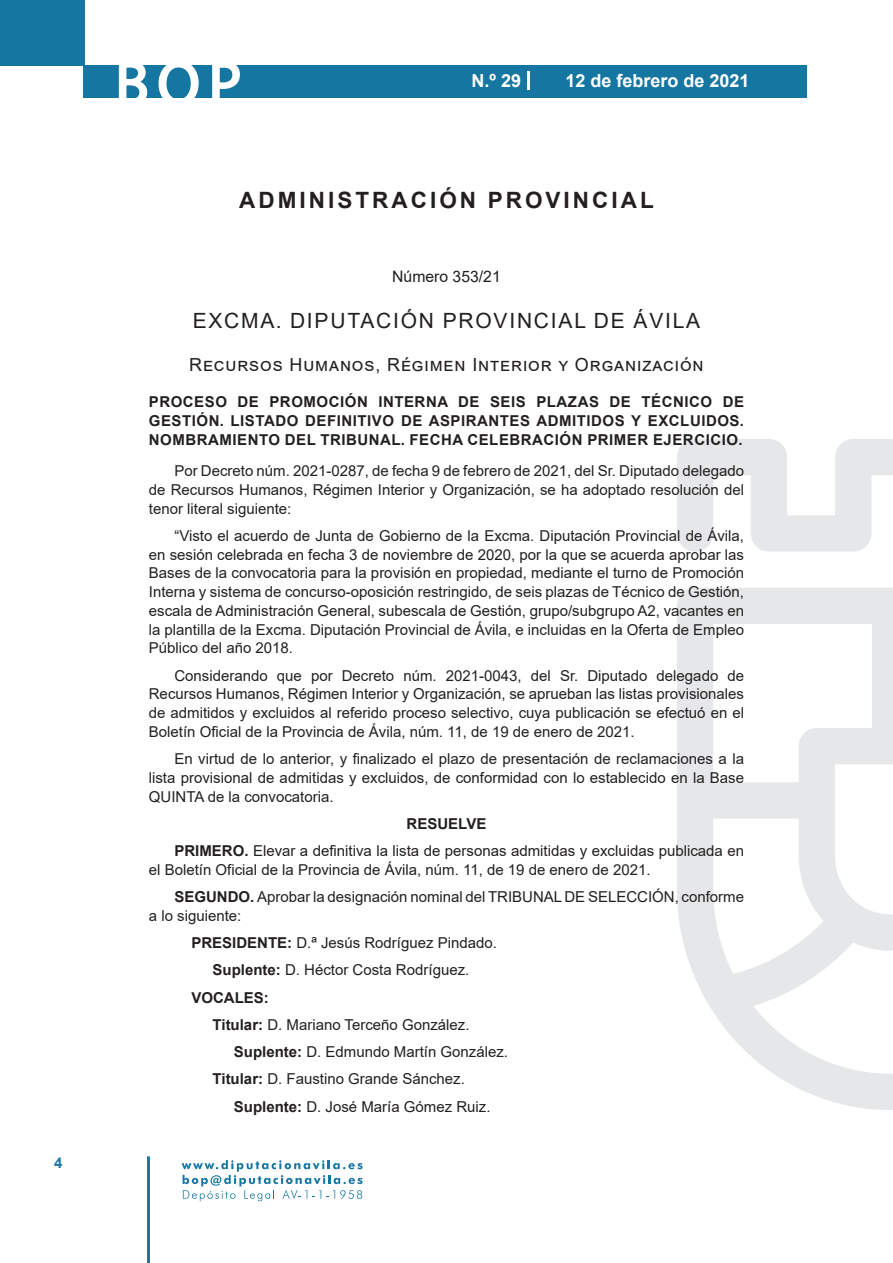
<style>
.page{position:relative;width:893px;height:1263px;background:#fff}
.page>*{position:absolute;margin:0;border:0;box-sizing:border-box;transform-origin:0 0}
.t1{font:500 61.5px "Avant Garde";color:#fff}
.t2{font:700 22.5px "Arial";letter-spacing:.135em;color:#231f20}
.t3{font:21px "Arial";letter-spacing:.085em;color:#231f20}
.t4{font:18px "Arial";letter-spacing:.05em;color:#231f20}
.t5{font:700 18px "Arial";color:#fff}
.t6{font:15.75px "Arial";color:#231f20}
.t7{font:15px/18.8px "Arial";color:#231f20;text-align:justify}
.t8{font:700 15px/18.8px "Arial";letter-spacing:.035em;color:#231f20;text-align:justify}
.t9{font:700 15px "Arial";color:#231f20}
.t10{font:700 15px "Arial";color:#1d76a4}
.s1{font-weight:700}
</style>
<div class="page">
<div style="left:0;top:0;width:85px;height:65px;background:#1676a2"></div>
<div style="left:84px;top:65px;width:723px;height:33px;background:#1676a2"></div>
<svg style="left:118px;top:65px;width:30px;height:33px"></svg>
<svg style="left:158px;top:65px;width:41px;height:33px"></svg>
<svg style="left:212px;top:65px;width:28px;height:33px"></svg>
<svg style="left:182px;top:1160px;width:181px;height:41px"></svg>
<hr style="left:147px;top:1156px;width:3px;height:107px;background:#1d76a4">
<svg style="left:528px;top:71px;width:2px;height:19px"></svg>
<svg style="left:677px;top:439px;width:216px;height:671px"></svg>
<p class="t10" style="left:54px;top:1152px;width:10px">4</p>
<h1 class="t1" style="left:115px;top:46px;width:128px">BOP</h1>
<p class="t5" style="left:472px;top:68px;width:51px">N.º 29</p>
<p class="t5" style="left:565px;top:68px;width:186px">12 de febrero de 2021</p>
<h2 class="t2" style="left:239px;top:184px;width:416px">ADMINISTRACIÓN PROVINCIAL</h2>
<p class="t6" style="left:392px;top:266px;width:110px">Número 353/21</p>
<h3 class="t3" style="left:193px;top:307px;width:509px">EXCMA. DIPUTACIÓN PROVINCIAL DE ÁVILA</h3>
<p class="t4" style="left:189px;top:352px;width:516px">Recursos Humanos, Régimen Interior y Organización</p>
<p class="t8" style="left:149px;top:392px;width:597px">PROCESO DE PROMOCIÓN INTERNA DE SEIS PLAZAS DE TÉCNICO DE GESTIÓN. LISTADO DEFINITIVO DE ASPIRANTES ADMITIDOS Y EXCLUIDOS.<br>NOMBRAMIENTO DEL TRIBUNAL. FECHA CELEBRACIÓN PRIMER EJERCICIO.</p>
<p class="t7" style="left:149px;top:461px;width:597px;text-indent:26px">Por Decreto núm. 2021-0287, de fecha 9 de febrero de 2021, del Sr. Diputado delegado de Recursos Humanos, Régimen Interior y Organización, se ha adoptado resolución del tenor literal siguiente:</p>
<p class="t7" style="left:149px;top:526px;width:597px;text-indent:26px">“Visto el acuerdo de Junta de Gobierno de la Excma. Diputación Provincial de Ávila, en sesión celebrada en fecha 3 de noviembre de 2020, por la que se acuerda aprobar las Bases de la convocatoria para la provisión en propiedad, mediante el turno de Promoción Interna y sistema de concurso-oposición restringido, de seis plazas de Técnico de Gestión, escala de Administración General, subescala de Gestión, grupo/subgrupo A2, vacantes en la plantilla de la Excma. Diputación Provincial de Ávila, e incluidas en la Oferta de Empleo Público del año 2018.</p>
<p class="t7" style="left:149px;top:666px;width:597px;text-indent:26px">Considerando que por Decreto núm. 2021-0043, del Sr. Diputado delegado de Recursos Humanos, Régimen Interior y Organización, se aprueban las listas provisionales de admitidos y excluidos al referido proceso selectivo, cuya publicación se efectuó en el Boletín Oficial de la Provincia de Ávila, núm. 11, de 19 de enero de 2021.</p>
<p class="t7" style="left:149px;top:749px;width:597px;text-indent:26px">En virtud de lo anterior, y finalizado el plazo de presentación de reclamaciones a la lista provisional de admitidas y excluidos, de conformidad con lo establecido en la Base QUINTA de la convocatoria.</p>
<p class="t7" style="left:174px;top:810px;width:571px;line-height:27.3px;text-indent:232px"><span class="s1">RESUELVE<br>PRIMERO.</span> Elevar a definitiva la lista de personas admitidas y excluidas publicada en</p>
<p class="t7" style="left:174px;top:856px;width:571px;line-height:27.3px;text-indent:-26px">el Boletín Oficial de la Provincia de Ávila, núm. 11, de 19 de enero de 2021.<br><span class="s1">SEGUNDO.</span> Aprobar la designación nominal del TRIBUNAL DE SELECCIÓN, conforme</p>
<p class="t7" style="left:149px;top:906px;width:94px">a lo siguiente:</p>
<p class="t7" style="left:191px;top:933px;width:307px"><span class="s1">PRESIDENTE:</span> D.ª Jesús Rodríguez Pindado.</p>
<p class="t7" style="left:213px;top:961px;width:258px"><span class="s1">Suplente:</span> D. Héctor Costa Rodríguez.</p>
<p class="t9" style="left:191px;top:987px;width:79px">VOCALES:</p>
<p class="t7" style="left:213px;top:1015px;width:259px"><span class="s1">Titular:</span> D. Mariano Terceño González.</p>
<p class="t7" style="left:234px;top:1042px;width:276px"><span class="s1">Suplente:</span> D. Edmundo Martín González.</p>
<p class="t7" style="left:213px;top:1070px;width:254px"><span class="s1">Titular:</span> D. Faustino Grande Sánchez.</p>
<p class="t7" style="left:234px;top:1097px;width:258px"><span class="s1">Suplente:</span> D. José María Gómez Ruiz.</p>
</div>
